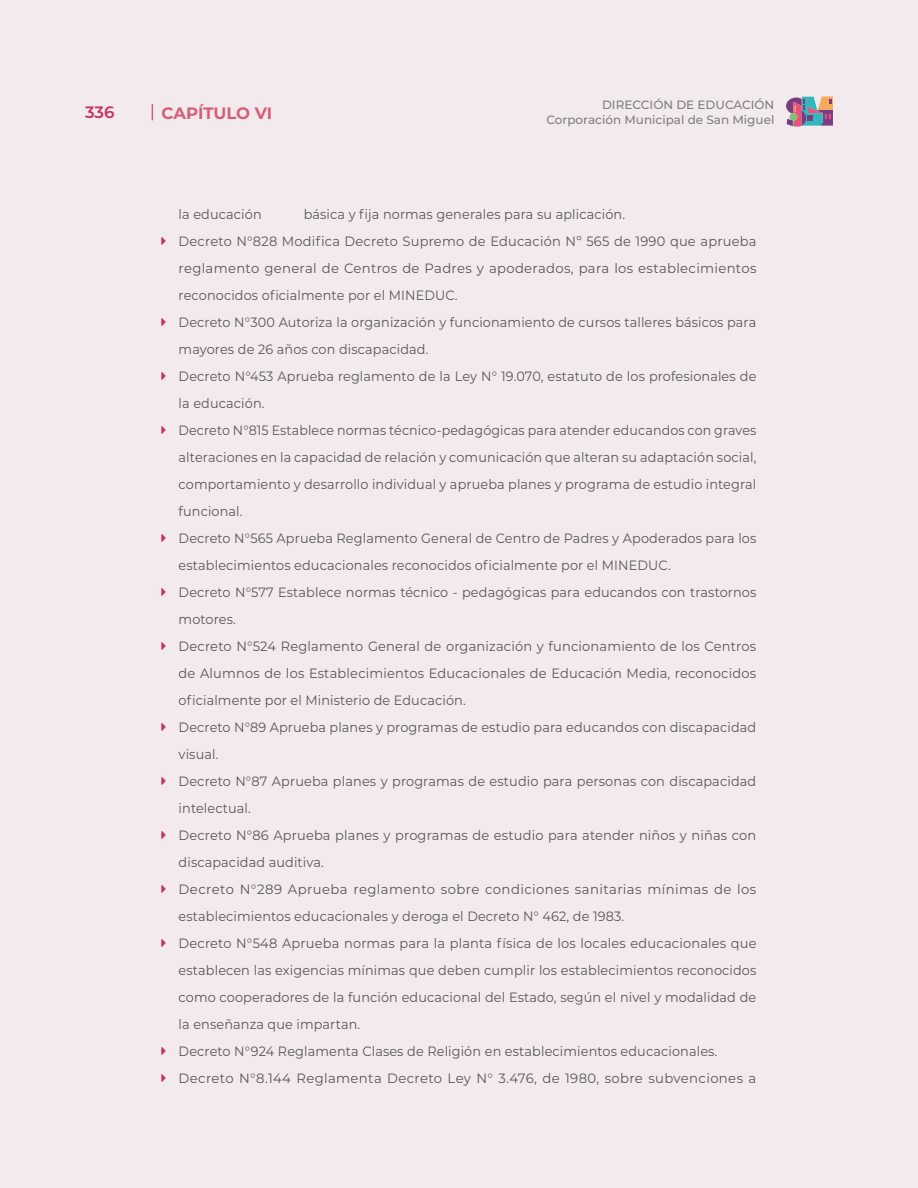
<style>
.page{position:relative;width:918px;height:1188px;background:#f3eaee}
.page>*{position:absolute;margin:0;border:0;box-sizing:border-box;transform-origin:0 0}
.t1{font:700 16.5px "Montserrat";letter-spacing:-.01em;color:#d36078}
.t2{font:600 16.5px "Montserrat";color:#c8325d}
.t3{font:13.5px/27px "Montserrat";letter-spacing:.01em;color:#575756;scale:.95 1}
.t4{font:500 12px "Montserrat";color:#7e7e7d}
</style>
<div class="page">
<svg style="left:152px;top:104px;width:1px;height:16px"></svg>
<svg style="left:786px;top:97px;width:47px;height:30px"></svg>
<p class="t2" style="left:85px;top:100px;width:31px">336</p>
<p class="t1" style="left:162px;top:101px;width:112px">CAPÍTULO VI</p>
<p class="t4" style="left:602px;top:97px;width:174px">DIRECCIÓN DE EDUCACIÓN</p>
<p class="t4" style="left:547px;top:111px;width:229px">Corporación Municipal de San Miguel</p>
<p class="t3" style="left:179px;top:200px;width:610px;text-indent:125px">básica y fija normas generales para su aplicación.<br>Decreto N°828 Modifica Decreto Supremo de Educación Nº 565 de 1990 que aprueba reglamento general de Centros de Padres y apoderados, para los establecimientos reconocidos oficialmente por el MINEDUC.<br>Decreto N°300 Autoriza la organización y funcionamiento de cursos talleres básicos para mayores de 26 años con discapacidad.<br>Decreto N°453 Aprueba reglamento de la Ley N° 19.070, estatuto de los profesionales de la educación.<br>Decreto N°815 Establece normas técnico-pedagógicas para atender educandos con graves alteraciones en la capacidad de relación y comunicación que alteran su adaptación social, comportamiento y desarrollo individual y aprueba planes y programa de estudio integral funcional.<br>Decreto N°565 Aprueba Reglamento General de Centro de Padres y Apoderados para los establecimientos educacionales reconocidos oficialmente por el MINEDUC.<br>Decreto N°577 Establece normas técnico - pedagógicas para educandos con trastornos motores.<br>Decreto N°524 Reglamento General de organización y funcionamiento de los Centros de Alumnos de los Establecimientos Educacionales de Educación Media, reconocidos oficialmente por el Ministerio de Educación.<br>Decreto N°89 Aprueba planes y programas de estudio para educandos con discapacidad visual.<br>Decreto N°87 Aprueba planes y programas de estudio para personas con discapacidad intelectual.<br>Decreto N°86 Aprueba planes y programas de estudio para atender niños y niñas con discapacidad auditiva.<br>Decreto N°289 Aprueba reglamento sobre condiciones sanitarias mínimas de los establecimientos educacionales y deroga el Decreto N° 462, de 1983.<br>Decreto N°548 Aprueba normas para la planta física de los locales educacionales que establecen las exigencias mínimas que deben cumplir los establecimientos reconocidos como cooperadores de la función educacional del Estado, según el nivel y modalidad de la enseñanza que impartan.<br>Decreto N°924 Reglamenta Clases de Religión en establecimientos educacionales.<br>Decreto N°8.144 Reglamenta Decreto Ley N° 3.476, de 1980, sobre subvenciones a</p>
<p class="t3" style="left:179px;top:200px;width:89px">la educación</p>
</div>
